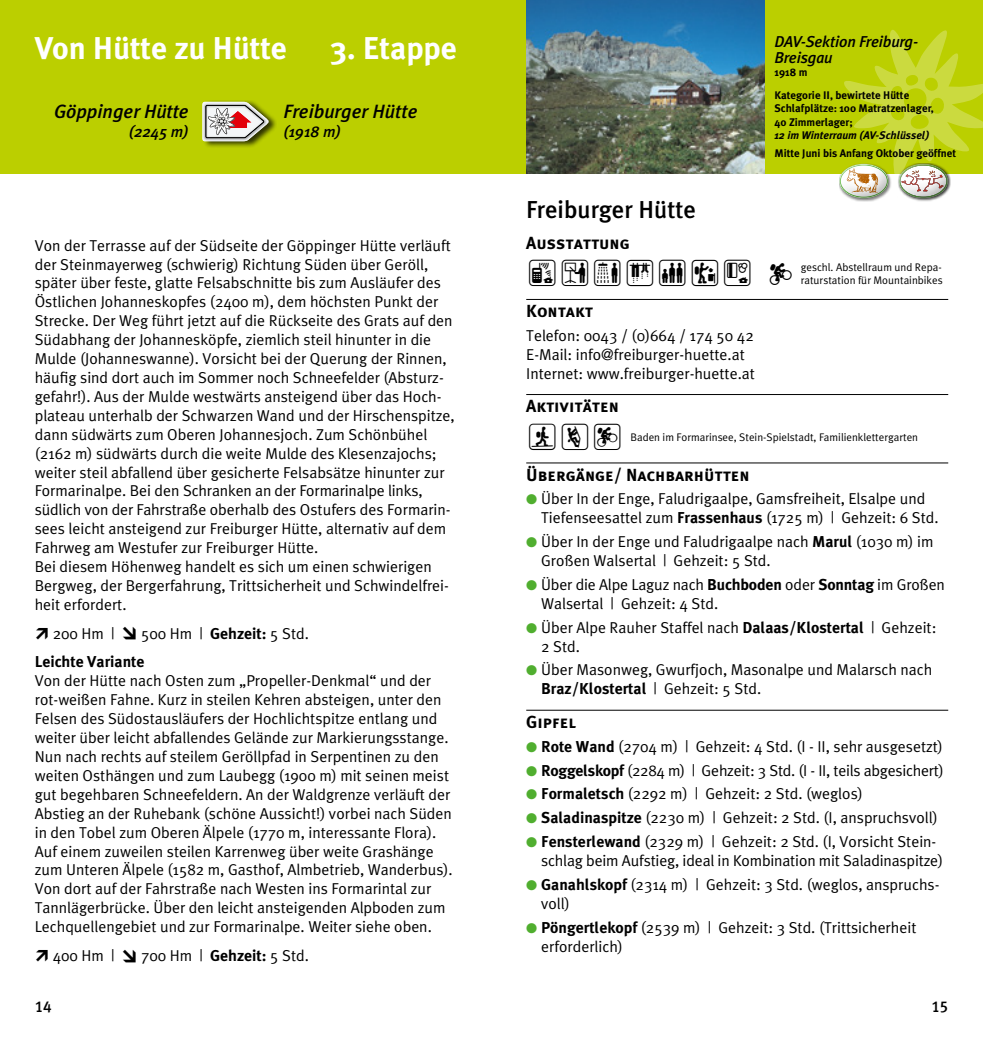
<style>
.page{position:relative;width:983px;height:1042px;background:#fff}
.page>*{position:absolute;margin:0;border:0;box-sizing:border-box;transform-origin:0 0}
.t1{font:700 31.5px "Meta Plus";color:#fff}
.t2{font:500 24.5px "Meta Plus";color:#000}
.t3{font:italic 500 19.25px "Meta Plus";color:#000}
.t4{font:17.5px "Meta Plus Bold Caps";color:#000}
.t5{font:15.75px/18.9px "Meta Plus Normal";color:#000}
.t6{font:700 15.75px "Meta Plus";color:#000}
.t7{font:italic 500 15.75px/15.8px "Meta Plus";letter-spacing:-.01em;color:#000}
.t8{font:15.75px "Meta Plus Medium Caps";color:#000}
.t9{font:11.03px/13.3px "Meta Plus Normal";color:#000}
.t10{font:700 11.03px/23.1px "Meta Plus";color:#000}
.t11{font:italic 700 11.03px "Meta Plus";color:#000}
.s1{font-family:"Meta Plus";font-weight:700}
.s2{color:#50ae2f}
.s3{font-family:"Meta Plus Normal";font-weight:400}
</style>
<div class="page">
<div style="left:491px;top:0;width:491px;height:174px;background:#bbcf00"></div>
<div style="left:0;top:0;width:491px;height:174px;background:#bbcf00"></div>
<img style="left:526px;top:0;width:238px;height:174px">
<hr style="left:526px;top:299px;width:421px;height:1px;background:#000">
<hr style="left:526px;top:394px;width:421px;height:1px;background:#000">
<hr style="left:526px;top:463px;width:421px;height:1px;background:#000">
<hr style="left:526px;top:710px;width:421px;height:1px;background:#000">
<div style="left:896px;top:163px;width:54px;height:38px;background:#000;opacity:.75"></div>
<div style="left:887px;top:164px;width:76px;height:36px;background:#000;opacity:.6"></div>
<div style="left:838px;top:163px;width:54px;height:39px;background:#000;opacity:.5"></div>
<svg style="left:844px;top:30px;width:138px;height:168px"></svg>
<div style="left:823px;top:161px;width:70px;height:39px;background:#fff;opacity:.6"></div>
<div style="left:828px;top:161px;width:75px;height:39px;background:#000;opacity:.6"></div>
<div style="left:203px;top:100px;width:74px;height:49px;background:#000;opacity:.75"></div>
<svg style="left:202px;top:102px;width:67px;height:39px"></svg>
<h1 class="t1" style="left:35px;top:30px;width:253px">Von Hütte zu Hütte</h1>
<h1 class="t1" style="left:331px;top:30px;width:127px">3. Etappe</h1>
<p class="t3" style="left:54px;top:100px;width:136px">Göppinger Hütte</p>
<p class="t7" style="left:129px;top:123px;width:61px">(2245 m)</p>
<p class="t3" style="left:283px;top:100px;width:136px">Freiburger Hütte</p>
<p class="t7" style="left:283px;top:123px;width:59px">(1918 m)</p>
<p class="t5" style="left:35px;top:235px;width:421px">Von der Terrasse auf der Südseite der Göppinger Hütte verläuft der Steinmayerweg (schwierig) Richtung Süden über Geröll, später über feste, glatte Felsabschnitte bis zum Ausläufer des Östlichen Johanneskopfes (2400 m), dem höchsten Punkt der Strecke. Der Weg führt jetzt auf die Rückseite des Grats auf den Südabhang der Johannesköpfe, ziemlich steil hinunter in die Mulde (Johanneswanne). Vorsicht bei der Querung der Rinnen, häufig sind dort auch im Sommer noch Schneefelder (Absturz&shy;gefahr!). Aus der Mulde westwärts ansteigend über das Hoch&shy;plateau unterhalb der Schwarzen Wand und der Hirschenspitze, dann südwärts zum Oberen Johannesjoch. Zum Schönbühel (2162 m) südwärts durch die weite Mulde des Klesenzajochs; weiter steil abfallend über gesicherte Felsabsätze hinunter zur Formarinalpe. Bei den Schranken an der Formarinalpe links, südlich von der Fahrstraße oberhalb des Ostufers des Formarin&shy;sees leicht ansteigend zur Freiburger Hütte, alternativ auf dem Fahrweg am Westufer zur Freiburger Hütte.<br>Bei diesem Höhenweg handelt es sich um einen schwierigen Bergweg, der Bergerfahrung, Trittsicherheit und Schwindelfrei&shy;heit erfordert.</p>
<p class="t5" style="left:53px;top:623px;width:257px">200 Hm | → 500 Hm | <span class="s1">Gehzeit:</span> 5 Std.</p>
<p class="t6" style="left:35px;top:653px;width:111px">Leichte Variante</p>
<p class="t5" style="left:35px;top:671px;width:419px">Von der Hütte nach Osten zum „Propeller-Denkmal“ und der rot-weißen Fahne. Kurz in steilen Kehren absteigen, unter den Felsen des Südostausläufers der Hochlichtspitze entlang und weiter über leicht abfallendes Gelände zur Markierungsstange.<br>Nun nach rechts auf steilem Geröllpfad in Serpentinen zu den weiten Osthängen und zum Laubegg (1900 m) mit seinen meist gut begehbaren Schneefeldern. An der Waldgrenze verläuft der Abstieg an der Ruhebank (schöne Aussicht!) vorbei nach Süden in den Tobel zum Oberen Älpele (1770 m, interessante Flora).<br>Auf einem zuweilen steilen Karrenweg über weite Grashänge zum Unteren Älpele (1582 m, Gasthof, Almbetrieb, Wanderbus).<br>Von dort auf der Fahrstraße nach Westen ins Formarintal zur Tannlägerbrücke. Über den leicht ansteigenden Alpboden zum Lechquellengebiet und zur Formarinalpe. Weiter siehe oben.</p>
<p class="t5" style="left:53px;top:946px;width:257px">400 Hm | → 700 Hm | <span class="s1">Gehzeit:</span> 5 Std.</p>
<h2 class="t2" style="left:526px;top:195px;width:171px">Freiburger Hütte</h2>
<p class="t4" style="left:526px;top:232px;width:105px">Ausstattung</p>
<p class="t4" style="left:526px;top:301px;width:68px">Kontakt</p>
<p class="t5" style="left:526px;top:326px;width:230px">Telefon: 0043 / (0)664 / 174 50 42<br>E-Mail: info@freiburger-huette.at<br>Internet: www.freiburger-huette.at</p>
<p class="t4" style="left:526px;top:396px;width:94px">Aktivitäten</p>
<p class="t7" style="left:774px;top:34px;width:145px">DAV-Sektion Freiburg-<br>Breisgau</p>
<p class="t10" style="left:774px;top:61px;width:136px">1918 m<br>Kategorie II, bewirtete Hütte</p>
<p class="t10" style="left:774px;top:102px;width:161px;line-height:13.3px">Schlafplätze: 100 Matratzenlager,<br>40 Zimmerlager;</p>
<p class="t11" style="left:774px;top:129px;width:156px">12 im Winterraum (AV-Schlüssel)</p>
<p class="t10" style="left:774px;top:142px;width:183px">Mitte Juni bis Anfang Oktober geöffnet</p>
<p class="t9" style="left:800px;top:260px;width:143px">geschl. Abstellraum und Repa&shy;raturstation für Mountainbikes</p>
<p class="t9" style="left:630px;top:430px;width:289px">Baden im Formarinsee, Stein-Spielstadt, Familienklettergarten</p>
<p class="t4" style="left:526px;top:464px;width:225px">Übergänge/ Nachbarhütten</p>
<p class="t5" style="left:541px;top:489px;width:399px;text-indent:-15px"><span class="s2">●</span> Über In der Enge, Faludrigaalpe, Gamsfreiheit, Elsalpe und<br>Tiefenseesattel zum <span class="s1">Frassenhaus</span> (1725 m) | Gehzeit: 6 Std.</p>
<p class="t5" style="left:541px;top:532px;width:394px;text-indent:-15px"><span class="s2">●</span> Über In der Enge und Faludrigaalpe nach <span class="s1">Marul</span> (1030 m) im<br>Großen Walsertal | Gehzeit: 5 Std.</p>
<p class="t5" style="left:541px;top:575px;width:405px;text-indent:-15px"><span class="s2">●</span> Über die Alpe Laguz nach <span class="s1">Buchboden</span> oder <span class="s1">Sonntag</span> im Großen<br>Walsertal | Gehzeit: 4 Std.</p>
<p class="t5" style="left:541px;top:617px;width:396px;text-indent:-15px"><span class="s2">●</span> Über Alpe Rauher Staffel nach <span class="s1">Dalaas/Klostertal</span> | Gehzeit:<br>2 Std.</p>
<p class="t5" style="left:526px;top:660px;width:407px"><span class="s2">●</span> Über Masonweg, Gwurfjoch, Masonalpe und Malarsch nach</p>
<p class="t6" style="left:541px;top:680px;width:221px">Braz/Klostertal <span class="s3">| Gehzeit: 5 Std.</span></p>
<p class="t4" style="left:526px;top:711px;width:51px">Gipfel</p>
<p class="t5" style="left:526px;top:736px;width:418px"><span class="s2">●</span> <span class="s1">Rote Wand</span> (2704 m) | Gehzeit: 4 Std. (I - II, sehr ausgesetzt)</p>
<p class="t5" style="left:526px;top:760px;width:419px"><span class="s2">●</span> <span class="s1">Roggelskopf</span> (2284 m) | Gehzeit: 3 Std. (I - II, teils abgesichert)</p>
<p class="t5" style="left:526px;top:784px;width:338px"><span class="s2">●</span> <span class="s1">Formaletsch</span> (2292 m) | Gehzeit: 2 Std. (weglos)</p>
<p class="t5" style="left:526px;top:808px;width:413px"><span class="s2">●</span> <span class="s1">Saladinaspitze</span> (2230 m) | Gehzeit: 2 Std. (I, anspruchsvoll)</p>
<p class="t5" style="left:541px;top:832px;width:403px;text-indent:-15px"><span class="s2">●</span> <span class="s1">Fensterlewand</span> (2329 m) | Gehzeit: 2 Std. (I, Vorsicht Stein&shy;schlag beim Aufstieg, ideal in Kombination mit Saladinaspitze)</p>
<p class="t5" style="left:541px;top:875px;width:400px;text-indent:-15px"><span class="s2">●</span> <span class="s1">Ganahlskopf</span> (2314 m) | Gehzeit: 3 Std. (weglos, anspruchs&shy;voll)</p>
<p class="t5" style="left:541px;top:917px;width:376px;text-indent:-15px"><span class="s2">●</span> <span class="s1">Pöngertlekopf</span> (2539 m) | Gehzeit: 3 Std. (Trittsicherheit erforderlich)</p>
<p class="t8" style="left:35px;top:997px;width:18px">14</p>
<p class="t8" style="left:931px;top:997px;width:18px">15</p>
</div>
